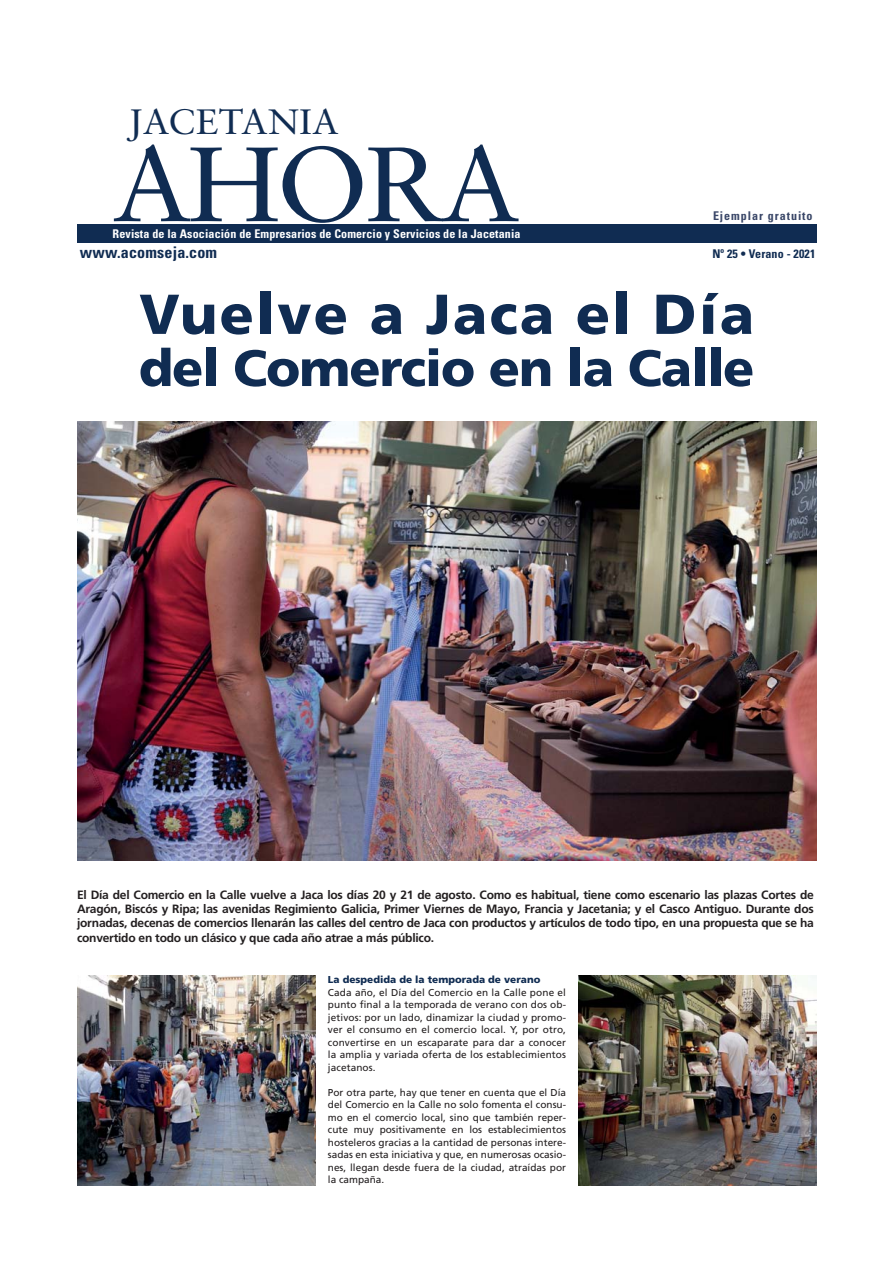
<style>
.page{position:relative;width:893px;height:1263px;background:#fff}
.page>*{position:absolute;margin:0;border:0;box-sizing:border-box;transform-origin:0 0}
.t1{font:105.75px "Sabon LT Std";letter-spacing:-.04em;color:#102c52;scale:1.05 1}
.t2{font:900 56.1px "Frutiger LT Std";letter-spacing:.04em;color:#102c52}
.t3{font:900 51.15px "Frutiger LT Std";letter-spacing:-.02em;color:#102c52}
.t4{font:35.25px "Sabon LT Std";letter-spacing:.01em;color:#102c52;scale:1.05 1}
.t5{font:700 condensed 16.05px "Univers LT Std";letter-spacing:.01em;color:#102c52}
.t6{font:700 12px/14.4px "Frutiger LT Std";letter-spacing:-.02em;color:#231f20;text-align:justify}
.t7{font:700 condensed 12px "Univers LT Std";letter-spacing:.01em;color:#fff}
.t8{font:700 condensed 12px "Univers LT Std";letter-spacing:.01em;color:#102c52}
.t9{font:700 condensed 12px "Univers LT Std";letter-spacing:.08em;color:#3a4768}
.t10{font:10.05px/12.6px "Frutiger LT Std";letter-spacing:.005em;color:#231f20;text-align:justify}
.t11{font:900 10.05px "Frutiger LT Std";color:#102c52}
</style>
<div class="page">
<div style="left:77px;top:224px;width:739px;height:19px;background:#102c52"></div>
<img style="left:77px;top:421px;width:739px;height:439px">
<img style="left:77px;top:975px;width:238px;height:211px">
<img style="left:578px;top:975px;width:238px;height:211px">
<h3 class="t4" style="left:128px;top:105px;width:202px">JACETANIA</h3>
<h1 class="t1" style="left:112px;top:133px;width:391px">AHORA</h1>
<p class="t7" style="left:113px;top:228px;width:409px">Revista de la Asociación de Empresarios de Comercio y Servicios de la Jacetania</p>
<h3 class="t5" style="left:80px;top:245px;width:139px">www.acomseja.com</h3>
<p class="t9" style="left:713px;top:210px;width:101px">Ejemplar gratuito</p>
<p class="t8" style="left:712px;top:248px;width:104px">Nº 25 • Verano - 2021</p>
<h2 class="t2" style="left:139px;top:287px;width:616px">Vuelve a Jaca el Día</h2>
<h3 class="t3" style="left:139px;top:343px;width:617px">del Comercio en la Calle</h3>
<p class="t6" style="left:77px;top:888px;width:738px">El Día del Comercio en la Calle vuelve a Jaca los días 20 y 21 de agosto. Como es habitual, tiene como escenario las plazas Cortes de Aragón, Biscós y Ripa; las avenidas Regimiento Galicia, Primer Viernes de Mayo, Francia y Jacetania; y el Casco Antiguo. Durante dos jornadas, decenas de comercios llenarán las calles del centro de Jaca con productos y artículos de todo tipo, en una propuesta que se ha convertido en todo un clásico y que cada año atrae a más público.</p>
<p class="t11" style="left:328px;top:975px;width:214px">La despedida de la temporada de verano</p>
<p class="t10" style="left:328px;top:986px;width:239px">Cada año, el Día del Comercio en la Calle pone el punto final a la temporada de verano con dos ob&shy;jetivos: por un lado, dinamizar la ciudad y promo&shy;ver el consumo en el comercio local. Y, por otro, convertirse en un escaparate para dar a conocer la amplia y variada oferta de los establecimientos jacetanos.</p>
<p class="t10" style="left:328px;top:1087px;width:239px">Por otra parte, hay que tener en cuenta que el Día del Comercio en la Calle no solo fomenta el consu&shy;mo en el comercio local, sino que también reper&shy;cute muy positivamente en los establecimientos hosteleros gracias a la cantidad de personas intere&shy;sadas en esta iniciativa y que, en numerosas ocasio&shy;nes, llegan desde fuera de la ciudad, atraídas por la campaña.</p>
</div>
